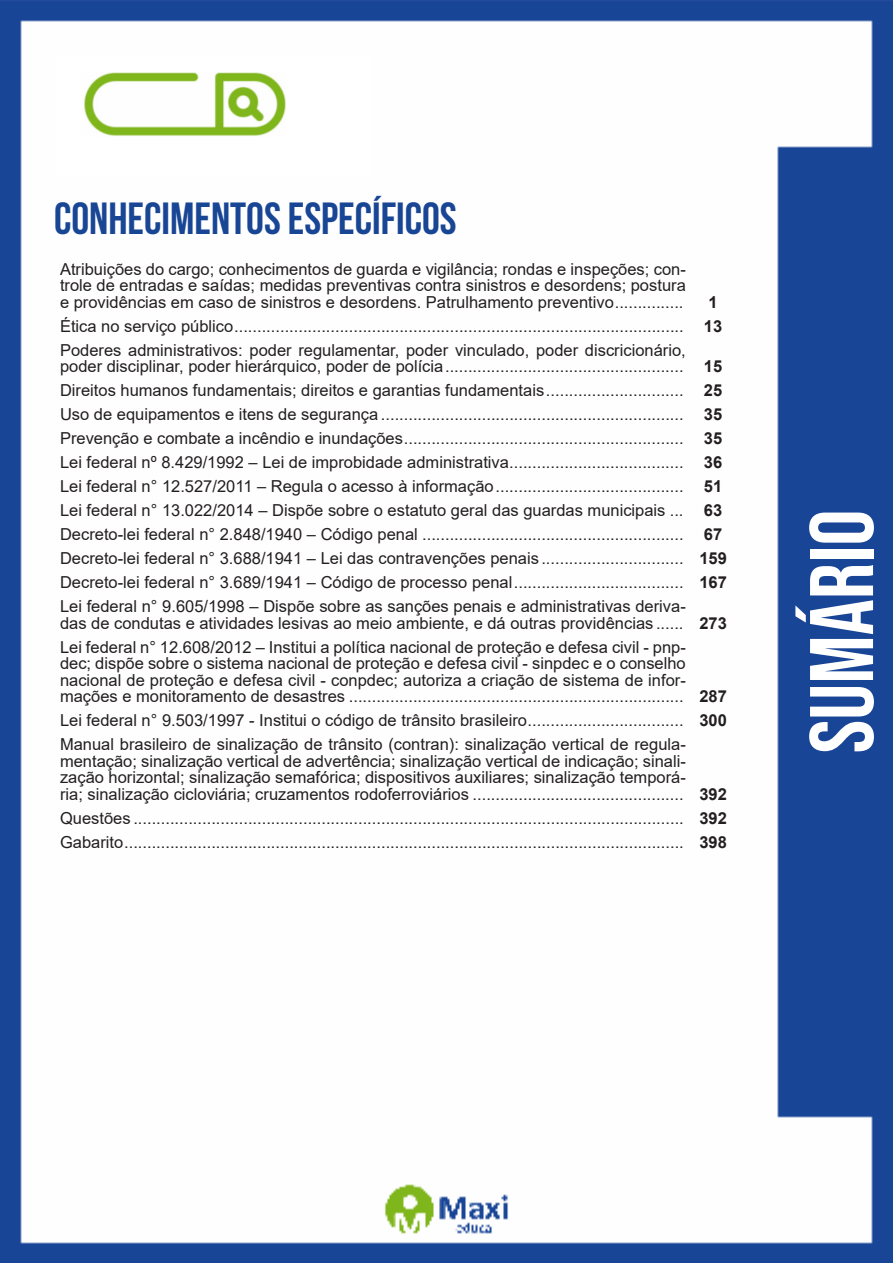
<style>
.page{position:relative;width:893px;height:1263px;background:#fff}
.page>*{position:absolute;margin:0;border:0;box-sizing:border-box;transform-origin:0 0}
.t1{font:90px "Bebas Neue";color:#fff}
.t2{font:700 45px "Bebas Neue";color:#184695}
.ALTERNATIVAS{font:16.5px/16.5px "Arial";color:#231f20;text-align:justify}
.INDICE{font:700 16.5px "Arial";color:#231f20}
</style>
<div class="page">
<img style="left:0;top:0;width:893px;height:1263px">
<div style="left:55px;top:55px;width:317px;height:121px;background:#fff"></div>
<img style="left:84px;top:72px;width:201px;height:64px">
<p class="t2" style="left:54px;top:193px;width:404px">CONHECIMENTOS ESPECÍFICOS</p>
<p class="ALTERNATIVAS" style="left:60px;top:260px;width:627px">Atribuições do cargo; conhecimentos de guarda e vigilância; rondas e inspeções; con&shy;trole de entradas e saídas; medidas preventivas contra sinistros e desordens; postura e providências em caso de sinistros e desordens. Patrulhamento preventivo...............</p>
<p class="INDICE" style="left:708px;top:290px;width:11px">1</p>
<p class="ALTERNATIVAS" style="left:60px;top:317px;width:625px">Ética no serviço público..................................................................................................</p>
<p class="INDICE" style="left:704px;top:314px;width:20px">13</p>
<p class="ALTERNATIVAS" style="left:60px;top:341px;width:627px">Poderes administrativos: poder regulamentar, poder vinculado, poder discricionário, poder disciplinar, poder hierárquico, poder de polícia....................................................</p>
<p class="INDICE" style="left:704px;top:355px;width:20px">15</p>
<p class="ALTERNATIVAS" style="left:60px;top:382px;width:625px">Direitos humanos fundamentais; direitos e garantias fundamentais..............................</p>
<p class="INDICE" style="left:704px;top:379px;width:20px">25</p>
<p class="ALTERNATIVAS" style="left:60px;top:406px;width:625px">Uso de equipamentos e itens de segurança ..................................................................</p>
<p class="INDICE" style="left:704px;top:403px;width:20px">35</p>
<p class="ALTERNATIVAS" style="left:60px;top:430px;width:625px">Prevenção e combate a incêndio e inundações.............................................................</p>
<p class="INDICE" style="left:704px;top:427px;width:20px">35</p>
<p class="ALTERNATIVAS" style="left:60px;top:454px;width:625px">Lei federal nº 8.429/1992 – Lei de improbidade administrativa......................................</p>
<p class="INDICE" style="left:704px;top:451px;width:20px">36</p>
<p class="ALTERNATIVAS" style="left:60px;top:478px;width:625px">Lei federal n° 12.527/2011 – Regula o acesso à informação.........................................</p>
<p class="INDICE" style="left:704px;top:475px;width:20px">51</p>
<p class="ALTERNATIVAS" style="left:60px;top:502px;width:625px">Lei federal n° 13.022/2014 – Dispõe sobre o estatuto geral das guardas municipais ...</p>
<p class="INDICE" style="left:704px;top:499px;width:20px">63</p>
<p class="ALTERNATIVAS" style="left:60px;top:526px;width:625px">Decreto-lei federal n° 2.848/1940 – Código penal .........................................................</p>
<p class="INDICE" style="left:704px;top:523px;width:20px">67</p>
<p class="ALTERNATIVAS" style="left:60px;top:550px;width:625px">Decreto-lei federal n° 3.688/1941 – Lei das contravenções penais ...............................</p>
<p class="INDICE" style="left:699px;top:547px;width:29px">159</p>
<p class="ALTERNATIVAS" style="left:60px;top:574px;width:625px">Decreto-lei federal n° 3.689/1941 – Código de processo penal.....................................</p>
<p class="INDICE" style="left:699px;top:571px;width:29px">167</p>
<p class="ALTERNATIVAS" style="left:60px;top:598px;width:627px">Lei federal n° 9.605/1998 – Dispõe sobre as sanções penais e administrativas deriva&shy;das de condutas e atividades lesivas ao meio ambiente, e dá outras providências ......</p>
<p class="INDICE" style="left:699px;top:611px;width:29px">273</p>
<p class="ALTERNATIVAS" style="left:60px;top:639px;width:627px">Lei federal n° 12.608/2012 – Institui a política nacional de proteção e defesa civil - pnp&shy;dec; dispõe sobre o sistema nacional de proteção e defesa civil - sinpdec e o conselho nacional de proteção e defesa civil - conpdec; autoriza a criação de sistema de infor&shy;mações e monitoramento de desastres .........................................................................</p>
<p class="INDICE" style="left:699px;top:685px;width:29px">287</p>
<p class="ALTERNATIVAS" style="left:60px;top:712px;width:625px">Lei federal n° 9.503/1997 - Institui o código de trânsito brasileiro..................................</p>
<p class="INDICE" style="left:699px;top:709px;width:29px">300</p>
<p class="ALTERNATIVAS" style="left:60px;top:736px;width:627px">Manual brasileiro de sinalização de trânsito (contran): sinalização vertical de regula&shy;mentação; sinalização vertical de advertência; sinalização vertical de indicação; sinali&shy;zação horizontal; sinalização semafórica; dispositivos auxiliares; sinalização temporá&shy;ria; sinalização cicloviária; cruzamentos rodoferroviários ..............................................</p>
<p class="INDICE" style="left:699px;top:782px;width:29px">392</p>
<p class="ALTERNATIVAS" style="left:60px;top:810px;width:625px">Questões ........................................................................................................................</p>
<p class="INDICE" style="left:699px;top:806px;width:29px">392</p>
<p class="ALTERNATIVAS" style="left:60px;top:834px;width:625px">Gabarito..........................................................................................................................</p>
<p class="INDICE" style="left:699px;top:830px;width:29px">398</p>
<h1 class="t1" style="left:791px;top:753px;width:245px;rotate:-90deg">sumário</h1>
</div>
